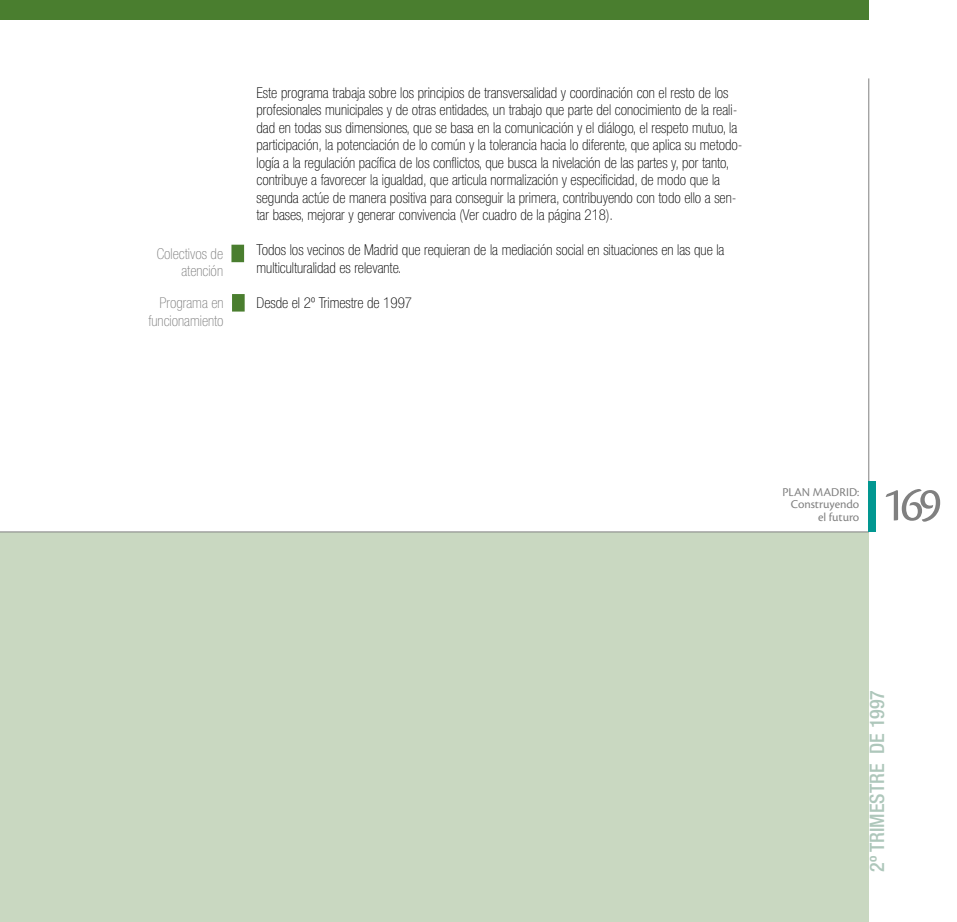
<style>
.page{position:relative;width:957px;height:922px;background:#fff}
.page>*{position:absolute;margin:0;border:0;box-sizing:border-box;transform-origin:0 0}
.t1{font:50px "Cronos MM 408 11";color:#808080}
.t2{font:500 condensed 20px "Helvetica Neue";color:#aec7bb}
.t3{font:100 condensed 15px/17.5px "Helvetica Neue";color:#000}
.t4{font:100 condensed 15px/17.5px "Helvetica Neue";color:#808080;text-align:right}
.t5{font:12.5px/12.5px "Cronos MM 408 11";color:#808080;text-align:right}
</style>
<div class="page">
<div style="left:0;top:531px;width:868px;height:390px;background:#c9d8c1"></div>
<div style="left:0;top:0;width:868px;height:20px;background:#4a7e2f"></div>
<hr style="left:868px;top:78px;width:1px;height:453px;background:#808080">
<hr style="left:0;top:531px;width:868px;height:1px;background:#808080">
<div style="left:868px;top:481px;width:7px;height:50px;background:#029791"></div>
<div style="left:231px;top:244px;width:13px;height:18px;background:#4a7e2f"></div>
<div style="left:232px;top:294px;width:12px;height:17px;background:#4a7e2f"></div>
<p class="t4" style="left:157px;top:246px;width:68px">Colectivos de atención</p>
<p class="t4" style="left:148px;top:295px;width:77px">Programa en funcionamiento</p>
<p class="t3" style="left:256px;top:85px;width:487px">Este programa trabaja sobre los principios de transversalidad y coordinación con el resto de los profesionales municipales y de otras entidades, un trabajo que parte del conocimiento de la reali&shy;dad en todas sus dimensiones, que se basa en la comunicación y el diálogo, el respeto mutuo, la participación, la potenciación de lo común y la tolerancia hacia lo diferente, que aplica su metodo&shy;logía a la regulación pacífica de los conflictos, que busca la nivelación de las partes y, por tanto, contribuye a favorecer la igualdad, que articula normalización y especificidad, de modo que la segunda actúe de manera positiva para conseguir la primera, contribuyendo con todo ello a sen&shy;tar bases, mejorar y generar convivencia (Ver cuadro de la página 218).</p>
<p class="t3" style="left:256px;top:242px;width:469px">Todos los vecinos de Madrid que requieran de la mediación social en situaciones en las que la multiculturalidad es relevante.</p>
<p class="t3" style="left:256px;top:295px;width:157px">Desde el 2º Trimestre de 1997</p>
<p class="t5" style="left:782px;top:486px;width:78px">PLAN MADRID:<br>Construyendo el futuro</p>
<h1 class="t1" style="left:881px;top:484px;width:61px">169</h1>
<h2 class="t2" style="left:869px;top:871px;width:183px;rotate:-90deg">2º TRIMESTRE DE 1997</h2>
</div>
